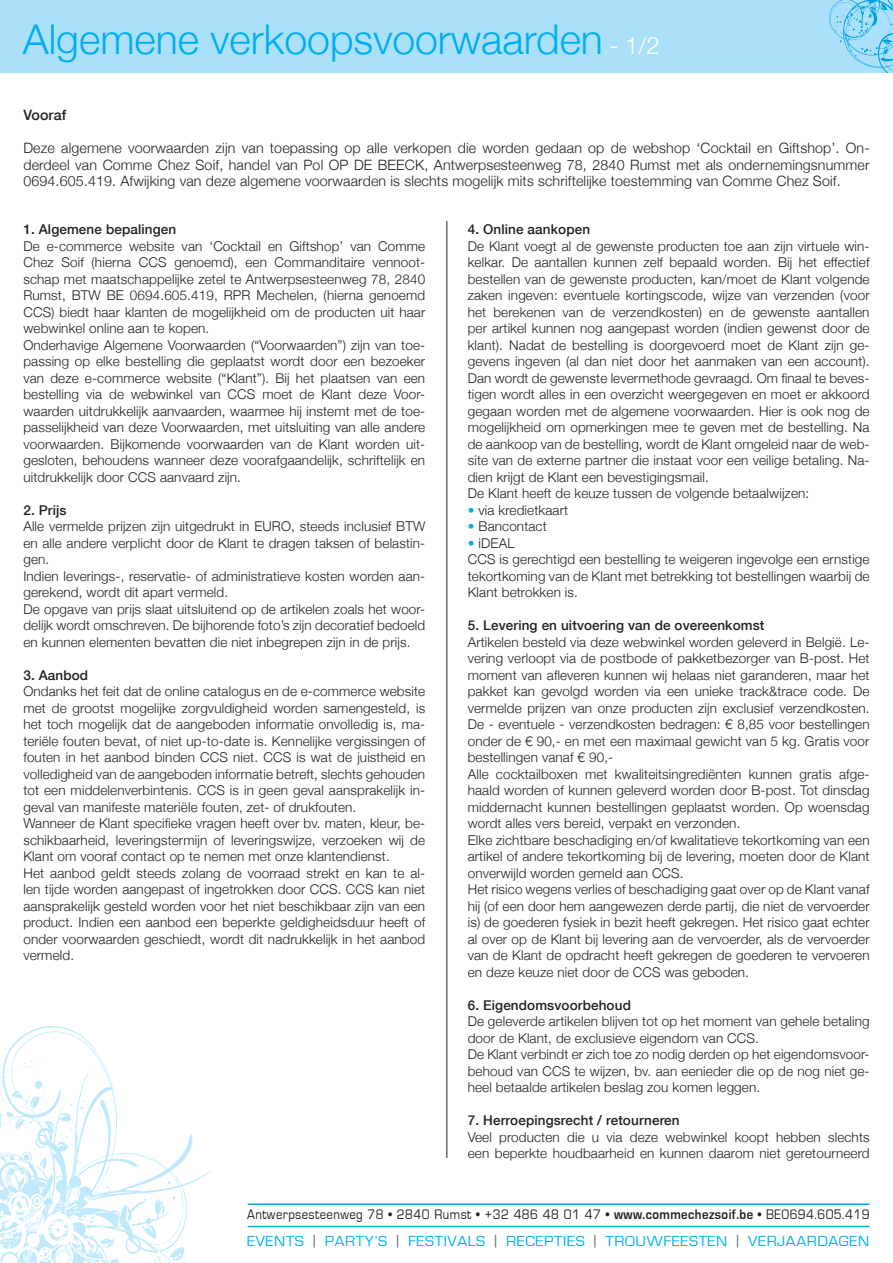
<style>
.page{position:relative;width:893px;height:1263px;background:#fff}
.page>*{position:absolute;margin:0;border:0;box-sizing:border-box;transform-origin:0 0}
.t1{font:300 41.1px "Helvetica Neue";color:#00aeef}
.t2{font:15px "Eurostile";letter-spacing:.04em;color:#00aeef;scale:1.07 1}
.t3{font:300 14.25px/16.5px "Helvetica Neue";letter-spacing:.01em;color:#231f20;text-align:justify}
.t4{font:14.25px "Eurostile";letter-spacing:.03em;color:#231f20;scale:.9 1}
.t5{font:500 14.25px "Helvetica Neue";letter-spacing:.01em;color:#231f20}
.t6{font:300 13.5px/16.5px "Helvetica Neue";letter-spacing:.01em;color:#231f20;text-align:justify}
.t7{font:500 13.5px "Helvetica Neue";letter-spacing:.01em;color:#231f20}
.s1{font-size:24px;color:#fff}
.s2{color:#00aeef}
.s3{font-weight:700}
.s4{color:#6c6d70}
</style>
<div class="page">
<svg style="left:5px;top:1026px;width:208px;height:158px"></svg>
<svg style="left:0;top:1059px;width:189px;height:204px"></svg>
<hr style="left:248px;top:1203px;width:622px;height:2px;background:#00aeef">
<hr style="left:248px;top:1226px;width:622px;height:1px;background:#00aeef">
<div style="left:0;top:0;width:893px;height:73px;background:#aae0f9"></div>
<svg style="left:829px;top:0;width:64px;height:73px"></svg>
<hr style="left:446px;top:221px;width:1px;height:937px;background:#231f20">
<p class="t1" style="left:23px;top:14px;width:639px">Algemene verkoopsvoorwaarden <span class="s1">- 1/2</span></p>
<p class="t5" style="left:23px;top:106px;width:44px">Vooraf</p>
<p class="t3" style="left:23px;top:139px;width:848px">Deze algemene voorwaarden zijn van toepassing op alle verkopen die worden gedaan op de webshop ‘Cocktail en Giftshop’. On&shy;derdeel van Comme Chez Soif, handel van Pol OP DE BEECK, Antwerpsesteenweg 78, 2840 Rumst met als ondernemingsnummer 0694.605.419. Afwijking van deze algemene voorwaarden is slechts mogelijk mits schriftelijke toestemming van Comme Chez Soif.</p>
<p class="t7" style="left:23px;top:221px;width:154px">1. Algemene bepalingen</p>
<p class="t6" style="left:23px;top:237px;width:403px">De e-commerce website van ‘Cocktail en Giftshop’ van Comme Chez Soif (hierna CCS genoemd), een Commanditaire vennoot&shy;schap met maatschappelijke zetel te Antwerpsesteenweg 78, 2840<br>Rumst, BTW BE 0694.605.419, RPR Mechelen, (hierna genoemd CCS) biedt haar klanten de mogelijkheid om de producten uit haar webwinkel online aan te kopen.</p>
<p class="t6" style="left:23px;top:336px;width:403px">Onderhavige Algemene Voorwaarden (“Voorwaarden”) zijn van toe&shy;passing op elke bestelling die geplaatst wordt door een bezoeker van deze e-commerce website (“Klant”). Bij het plaatsen van een bestelling via de webwinkel van CCS moet de Klant deze Voor&shy;waarden uitdrukkelijk aanvaarden, waarmee hij instemt met de toe&shy;passelijkheid van deze Voorwaarden, met uitsluiting van alle andere voorwaarden. Bijkomende voorwaarden van de Klant worden uit&shy;gesloten, behoudens wanneer deze voorafgaandelijk, schriftelijk en uitdrukkelijk door CCS aanvaard zijn.</p>
<p class="t7" style="left:23px;top:502px;width:45px">2. Prijs</p>
<p class="t6" style="left:23px;top:518px;width:403px">Alle vermelde prijzen zijn uitgedrukt in EURO, steeds inclusief BTW en alle andere verplicht door de Klant te dragen taksen of belastin&shy;gen.</p>
<p class="t6" style="left:23px;top:567px;width:403px">Indien leverings-, reservatie- of administratieve kosten worden aan&shy;gerekend, wordt dit apart vermeld.</p>
<p class="t6" style="left:23px;top:600px;width:403px">De opgave van prijs slaat uitsluitend op de artikelen zoals het woor&shy;delijk wordt omschreven. De bijhorende foto’s zijn decoratief bedoeld en kunnen elementen bevatten die niet inbegrepen zijn in de prijs.</p>
<p class="t7" style="left:23px;top:667px;width:66px">3. Aanbod</p>
<p class="t6" style="left:23px;top:683px;width:403px">Ondanks het feit dat de online catalogus en de e-commerce website met de grootst mogelijke zorgvuldigheid worden samengesteld, is het toch mogelijk dat de aangeboden informatie onvolledig is, ma&shy;teriële fouten bevat, of niet up-to-date is. Kennelijke vergissingen of fouten in het aanbod binden CCS niet. CCS is wat de juistheid en volledigheid van de aangeboden informatie betreft, slechts gehouden tot een middelenverbintenis. CCS is in geen geval aansprakelijk in&shy;geval van manifeste materiële fouten, zet- of drukfouten.</p>
<p class="t6" style="left:23px;top:815px;width:403px">Wanneer de Klant specifieke vragen heeft over bv. maten, kleur, be&shy;schikbaarheid, leveringstermijn of leveringswijze, verzoeken wij de Klant om vooraf contact op te nemen met onze klantendienst.</p>
<p class="t6" style="left:23px;top:864px;width:403px">Het aanbod geldt steeds zolang de voorraad strekt en kan te al&shy;len tijde worden aangepast of ingetrokken door CCS. CCS kan niet aansprakelijk gesteld worden voor het niet beschikbaar zijn van een product. Indien een aanbod een beperkte geldigheidsduur heeft of onder voorwaarden geschiedt, wordt dit nadrukkelijk in het aanbod vermeld.</p>
<p class="t7" style="left:468px;top:221px;width:124px">4. Online aankopen</p>
<p class="t6" style="left:468px;top:237px;width:403px">De Klant voegt al de gewenste producten toe aan zijn virtuele win&shy;kelkar. De aantallen kunnen zelf bepaald worden. Bij het effectief bestellen van de gewenste producten, kan/moet de Klant volgende zaken ingeven: eventuele kortingscode, wijze van verzenden (voor het berekenen van de verzendkosten) en de gewenste aantallen per artikel kunnen nog aangepast worden (indien gewenst door de klant). Nadat de bestelling is doorgevoerd moet de Klant zijn ge&shy;gevens ingeven (al dan niet door het aanmaken van een account).<br>Dan wordt de gewenste levermethode gevraagd. Om finaal te beves&shy;tigen wordt alles in een overzicht weergegeven en moet er akkoord gegaan worden met de algemene voorwaarden. Hier is ook nog de mogelijkheid om opmerkingen mee te geven met de bestelling. Na de aankoop van de bestelling, wordt de Klant omgeleid naar de web&shy;site van de externe partner die instaat voor een veilige betaling. Na&shy;dien krijgt de Klant een bevestigingsmail.</p>
<p class="t6" style="left:468px;top:485px;width:343px">De Klant heeft de keuze tussen de volgende betaalwijzen:</p>
<p class="t6" style="left:468px;top:501px;width:102px"><span class="s2">•</span> via kredietkaart</p>
<p class="t6" style="left:468px;top:518px;width:81px"><span class="s2">•</span> Bancontact</p>
<p class="t6" style="left:468px;top:534px;width:48px"><span class="s2">•</span> iDEAL</p>
<p class="t6" style="left:468px;top:551px;width:403px">CCS is gerechtigd een bestelling te weigeren ingevolge een ernstige tekortkoming van de Klant met betrekking tot bestellingen waarbij de Klant betrokken is.</p>
<p class="t7" style="left:468px;top:617px;width:298px">5. Levering en uitvoering van de overeenkomst</p>
<p class="t6" style="left:468px;top:633px;width:403px">Artikelen besteld via deze webwinkel worden geleverd in België. Le&shy;vering verloopt via de postbode of pakketbezorger van B-post. Het moment van afleveren kunnen wij helaas niet garanderen, maar het pakket kan gevolgd worden via een unieke track&amp;trace code. De vermelde prijzen van onze producten zijn exclusief verzendkosten.<br>De - eventuele - verzendkosten bedragen: € 8,85 voor bestellingen onder de € 90,- en met een maximaal gewicht van 5 kg. Gratis voor bestellingen vanaf € 90,-</p>
<p class="t6" style="left:468px;top:765px;width:403px">Alle cocktailboxen met kwaliteitsingrediënten kunnen gratis afge&shy;haald worden of kunnen geleverd worden door B-post. Tot dinsdag middernacht kunnen bestellingen geplaatst worden. Op woensdag wordt alles vers bereid, verpakt en verzonden.</p>
<p class="t6" style="left:468px;top:831px;width:403px">Elke zichtbare beschadiging en/of kwalitatieve tekortkoming van een artikel of andere tekortkoming bij de levering, moeten door de Klant onverwijld worden gemeld aan CCS.</p>
<p class="t6" style="left:468px;top:881px;width:403px">Het risico wegens verlies of beschadiging gaat over op de Klant vanaf hij (of een door hem aangewezen derde partij, die niet de vervoerder is) de goederen fysiek in bezit heeft gekregen. Het risico gaat echter al over op de Klant bij levering aan de vervoerder, als de vervoerder van de Klant de opdracht heeft gekregen de goederen te vervoeren en deze keuze niet door de CCS was geboden.</p>
<p class="t7" style="left:468px;top:997px;width:165px">6. Eigendomsvoorbehoud</p>
<p class="t6" style="left:468px;top:1013px;width:403px">De geleverde artikelen blijven tot op het moment van gehele betaling door de Klant, de exclusieve eigendom van CCS.</p>
<p class="t6" style="left:468px;top:1046px;width:403px">De Klant verbindt er zich toe zo nodig derden op het eigendomsvoor&shy;behoud van CCS te wijzen, bv. aan eenieder die op de nog niet ge&shy;heel betaalde artikelen beslag zou komen leggen.</p>
<p class="t7" style="left:468px;top:1112px;width:213px">7. Herroepingsrecht / retourneren</p>
<p class="t6" style="left:468px;top:1128px;width:403px">Veel producten die u via deze webwinkel koopt hebben slechts een beperkte houdbaarheid en kunnen daarom niet geretourneerd</p>
<p class="t4" style="left:247px;top:1207px;width:693px">Antwerpsesteenweg 78 • 2840 Rumst • +32 486 48 01 47 • <span class="s3">www.commechezsoif.be •</span> BE0694.605.419</p>
<p class="t2" style="left:247px;top:1233px;width:583px">EVENTS <span class="s4">|</span> PARTY’S <span class="s4">|</span> FESTIVALS <span class="s4">|</span> RECEPTIES <span class="s4">|</span> TROUWFEESTEN <span class="s4">|</span> VERJAARDAGEN</p>
</div>
